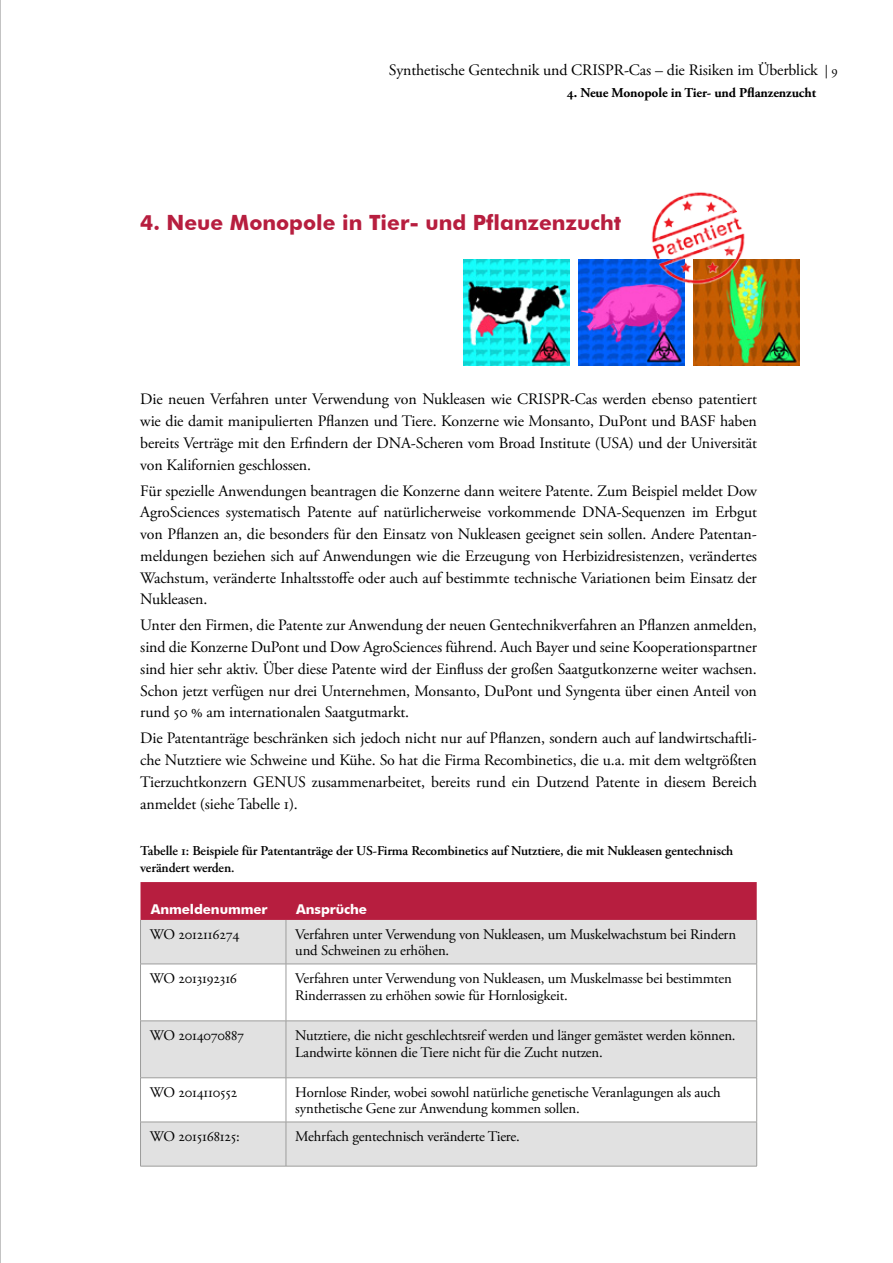
<style>
.page{position:relative;width:893px;height:1263px;background:#fff}
.page>*{position:absolute;margin:0;border:0;box-sizing:border-box;transform-origin:0 0}
.t1{font:700 21px "Futura BT";color:#b71e3f}
.t2{font:15.9px/21.8px "Adobe Garamond Pro";letter-spacing:-.01em;color:#000;text-align:justify}
.t3{font:14.7px/16.5px "Adobe Garamond Pro";letter-spacing:-.01em;color:#000}
.t4{font:600 13.5px/16.5px "Adobe Garamond Pro";letter-spacing:-.01em;color:#000}
.t5{font:700 13.5px "Adobe Garamond Pro";letter-spacing:-.01em;color:#000}
.t6{font:700 13.5px "Futura BT";letter-spacing:-.01em;color:#fff}
.s1{font-size:13.5px}
</style>
<div class="page">
<hr style="left:0;top:0;width:1px;height:1263px;background:#878787">
<div style="left:141px;top:882px;width:616px;height:38px;background:#b71e3f"></div>
<svg style="left:141px;top:920px;width:615px;height:246px;fill:#e1e1e1"></svg>
<hr style="left:286px;top:920px;width:1px;height:44px;background:#9d9d9c">
<hr style="left:140px;top:964px;width:146px;height:1px;background:#9d9d9c">
<hr style="left:286px;top:964px;width:471px;height:1px;background:#9d9d9c">
<hr style="left:286px;top:964px;width:1px;height:57px;background:#9d9d9c">
<hr style="left:140px;top:1020px;width:146px;height:1px;background:#9d9d9c">
<hr style="left:286px;top:1020px;width:471px;height:1px;background:#9d9d9c">
<hr style="left:286px;top:1021px;width:1px;height:56px;background:#9d9d9c">
<hr style="left:140px;top:1077px;width:146px;height:1px;background:#9d9d9c">
<hr style="left:286px;top:1077px;width:471px;height:1px;background:#9d9d9c">
<hr style="left:286px;top:1078px;width:1px;height:44px;background:#9d9d9c">
<hr style="left:140px;top:1122px;width:146px;height:1px;background:#9d9d9c">
<hr style="left:286px;top:1122px;width:471px;height:1px;background:#9d9d9c">
<hr style="left:286px;top:1122px;width:1px;height:44px;background:#9d9d9c">
<hr style="left:140px;top:920px;width:1px;height:44px;background:#9d9d9c">
<hr style="left:756px;top:920px;width:1px;height:44px;background:#9d9d9c">
<hr style="left:140px;top:964px;width:1px;height:57px;background:#9d9d9c">
<hr style="left:756px;top:964px;width:1px;height:57px;background:#9d9d9c">
<hr style="left:140px;top:1021px;width:1px;height:56px;background:#9d9d9c">
<hr style="left:756px;top:1021px;width:1px;height:56px;background:#9d9d9c">
<hr style="left:140px;top:1078px;width:1px;height:44px;background:#9d9d9c">
<hr style="left:756px;top:1078px;width:1px;height:44px;background:#9d9d9c">
<hr style="left:140px;top:1122px;width:1px;height:44px;background:#9d9d9c">
<hr style="left:756px;top:1122px;width:1px;height:44px;background:#9d9d9c">
<hr style="left:140px;top:1166px;width:146px;height:1px;background:#9d9d9c">
<hr style="left:286px;top:1166px;width:471px;height:1px;background:#9d9d9c">
<img style="left:693px;top:259px;width:107px;height:107px">
<img style="left:578px;top:259px;width:107px;height:107px">
<img style="left:463px;top:259px;width:107px;height:107px">
<img style="left:645px;top:192px;width:104px;height:97px">
<p class="t2" style="left:389px;top:60px;width:450px">Synthetische Gentechnik und CRISPR-Cas – die Risiken im Überblick <span class="s1">| 9</span></p>
<p class="t5" style="left:567px;top:85px;width:251px">4. Neue Monopole in Tier- und Pflanzenzucht</p>
<h1 class="t1" style="left:140px;top:210px;width:482px">4. Neue Monopole in Tier- und Pflanzenzucht</h1>
<p class="t2" style="left:140px;top:389px;width:618px">Die neuen Verfahren unter Verwendung von Nukleasen wie CRISPR-Cas werden ebenso patentiert wie die damit manipulierten Pflanzen und Tiere. Konzerne wie Monsanto, DuPont und BASF haben bereits Verträge mit den Erfindern der DNA-Scheren vom Broad Institute (USA) und der Universität von Kalifornien geschlossen.</p>
<p class="t2" style="left:140px;top:480px;width:618px">Für spezielle Anwendungen beantragen die Konzerne dann weitere Patente. Zum Beispiel meldet Dow AgroSciences systematisch Patente auf natürlicherweise vorkommende DNA-Sequenzen im Erbgut von Pflanzen an, die besonders für den Einsatz von Nukleasen geeignet sein sollen. Andere Patentan&shy;meldungen beziehen sich auf Anwendungen wie die Erzeugung von Herbizidresistenzen, verändertes Wachstum, veränderte Inhaltsstoffe oder auch auf bestimmte technische Variationen beim Einsatz der Nukleasen.</p>
<p class="t2" style="left:140px;top:615px;width:618px">Unter den Firmen, die Patente zur Anwendung der neuen Gentechnikverfahren an Pflanzen anmelden, sind die Konzerne DuPont und Dow AgroSciences führend. Auch Bayer und seine Kooperationspartner sind hier sehr aktiv. Über diese Patente wird der Einfluss der großen Saatgutkonzerne weiter wachsen.<br>Schon jetzt verfügen nur drei Unternehmen, Monsanto, DuPont und Syngenta über einen Anteil von rund 50 % am internationalen Saatgutmarkt.</p>
<p class="t2" style="left:140px;top:728px;width:618px">Die Patentanträge beschränken sich jedoch nicht nur auf Pflanzen, sondern auch auf landwirtschaftli&shy;che Nutztiere wie Schweine und Kühe. So hat die Firma Recombinetics, die u.a. mit dem weltgrößten Tierzuchtkonzern GENUS zusammenarbeitet, bereits rund ein Dutzend Patente in diesem Bereich anmeldet (siehe Tabelle 1).</p>
<p class="t4" style="left:140px;top:843px;width:594px">Tabelle 1: Beispiele für Patentanträge der US-Firma Recombinetics auf Nutztiere, die mit Nukleasen gentechnisch verändert werden.</p>
<p class="t6" style="left:151px;top:900px;width:118px">Anmeldenummer</p>
<p class="t6" style="left:296px;top:900px;width:72px">Ansprüche</p>
<p class="t3" style="left:150px;top:926px;width:91px">WO 2012116274</p>
<p class="t3" style="left:295px;top:926px;width:442px">Verfahren unter Verwendung von Nukleasen, um Muskelwachstum bei Rindern und Schweinen zu erhöhen.</p>
<p class="t3" style="left:150px;top:971px;width:89px">WO 2013192316</p>
<p class="t3" style="left:295px;top:971px;width:438px">Verfahren unter Verwendung von Nukleasen, um Muskelmasse bei bestimmten<br>Rinderrassen zu erhöhen sowie für Hornlosigkeit.</p>
<p class="t3" style="left:150px;top:1028px;width:96px">WO 2014070887</p>
<p class="t3" style="left:295px;top:1028px;width:442px">Nutztiere, die nicht geschlechtsreif werden und länger gemästet werden können.<br>Landwirte können die Tiere nicht für die Zucht nutzen.</p>
<p class="t3" style="left:150px;top:1084px;width:89px">WO 2014110552</p>
<p class="t3" style="left:295px;top:1084px;width:427px">Hornlose Rinder, wobei sowohl natürliche genetische Veranlagungen als auch synthetische Gene zur Anwendung kommen sollen.</p>
<p class="t3" style="left:150px;top:1129px;width:91px">WO 2015168125:</p>
<p class="t3" style="left:295px;top:1129px;width:226px">Mehrfach gentechnisch veränderte Tiere.</p>
</div>
